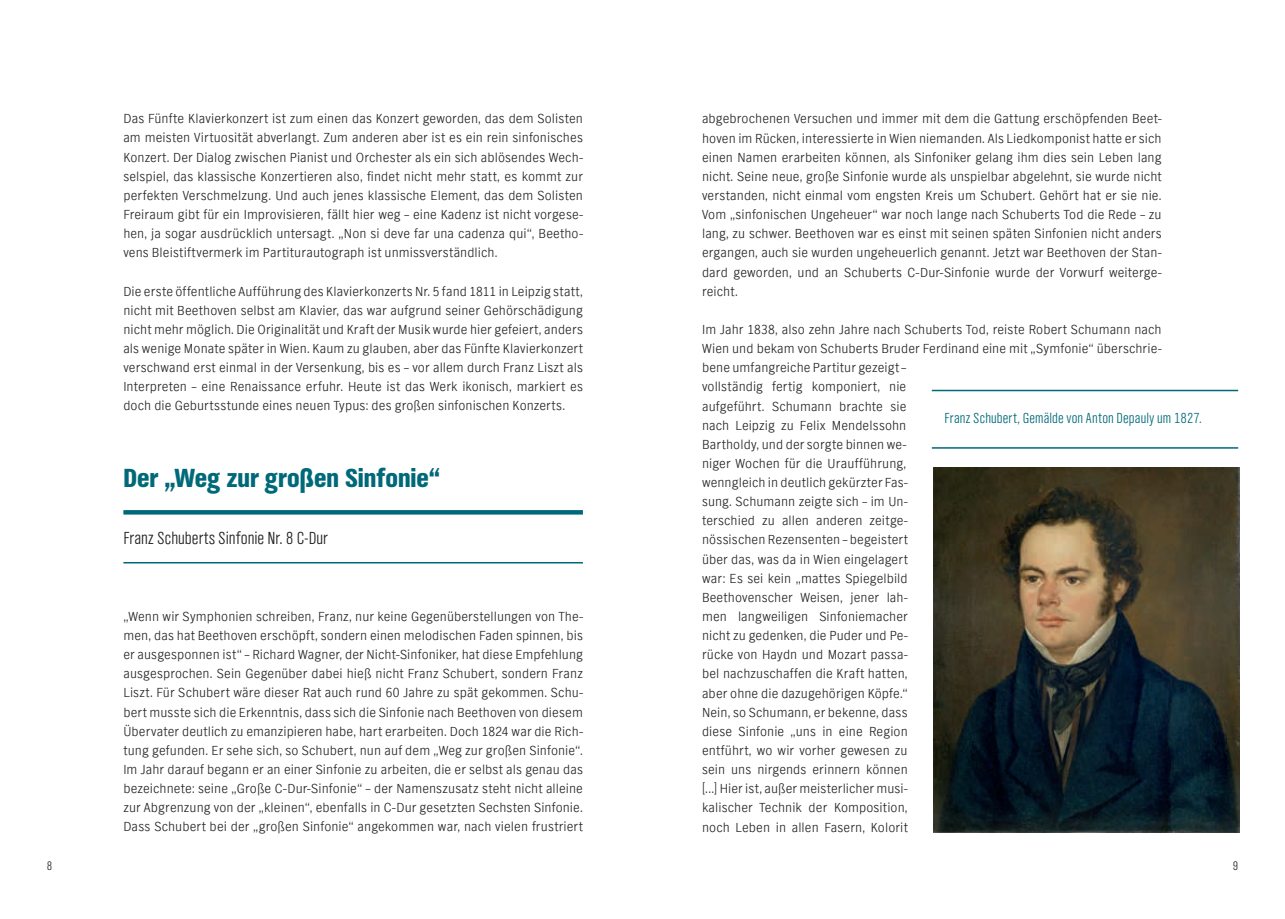
<style>
.page{position:relative;width:1285px;height:919px;background:#fff}
.page>*{position:absolute;margin:0;border:0;box-sizing:border-box;transform-origin:0 0}
.t1{font:900 27px "NDR Sans Cond";color:#006979}
.t2{font:300 18px "NDR Sans Cond";color:#231f20}
.t3{font:300 15px "NDR Sans Cond";letter-spacing:.01em;color:#006979}
.t4{font:300 13.5px/19.2px "NDR Sans";letter-spacing:.01em;color:#231f20;text-align:justify}
.t5{font:300 12.75px "NDR Sans Cond";color:#231f20}
</style>
<div class="page">
<svg style="left:123px;top:510px;width:460px;height:4px;background:#056c7c"></svg>
<hr style="left:123px;top:562px;width:460px;height:1px;background:#006979">
<img style="left:933px;top:468px;width:306px;height:364px">
<hr style="left:931px;top:390px;width:306px;height:1px;background:#006979">
<hr style="left:931px;top:447px;width:306px;height:1px;background:#006979">
<p class="t4" style="left:123px;top:109px;width:461px">Das Fünfte Klavierkonzert ist zum einen das Konzert geworden, das dem Solisten am meisten Virtuosität abverlangt. Zum anderen aber ist es ein rein sinfonisches Konzert. Der Dialog zwischen Pianist und Orchester als ein sich ablösendes Wech&shy;selspiel, das klassische Konzertieren also, findet nicht mehr statt, es kommt zur perfekten Verschmelzung. Und auch jenes klassische Element, das dem Solisten Freiraum gibt für ein Improvisieren, fällt hier weg – eine Kadenz ist nicht vorgese&shy;hen, ja sogar ausdrücklich untersagt. „Non si deve far una cadenza qui“, Beetho&shy;vens Bleistiftvermerk im Partiturautograph ist unmissverständlich.</p>
<p class="t4" style="left:123px;top:281px;width:461px">Die erste öffentliche Aufführung des Klavierkonzerts Nr. 5 fand 1811 in Leipzig statt, nicht mit Beethoven selbst am Klavier, das war aufgrund seiner Gehörschädigung nicht mehr möglich. Die Originalität und Kraft der Musik wurde hier gefeiert, anders als wenige Monate später in Wien. Kaum zu glauben, aber das Fünfte Klavierkonzert verschwand erst einmal in der Versenkung, bis es – vor allem durch Franz Liszt als Interpreten – eine Renaissance erfuhr. Heute ist das Werk ikonisch, markiert es doch die Geburtsstunde eines neuen Typus: des großen sinfonischen Konzerts.</p>
<h1 class="t1" style="left:123px;top:460px;width:318px">Der „Weg zur großen Sinfonie“</h1>
<h2 class="t2" style="left:123px;top:527px;width:206px">Franz Schuberts Sinfonie Nr. 8 C-Dur</h2>
<p class="t4" style="left:123px;top:606px;width:461px">„Wenn wir Symphonien schreiben, Franz, nur keine Gegenüberstellungen von The&shy;men, das hat Beethoven erschöpft, sondern einen melodischen Faden spinnen, bis er ausgesponnen ist“ – Richard Wagner, der Nicht-Sinfoniker, hat diese Empfehlung ausgesprochen. Sein Gegenüber dabei hieß nicht Franz Schubert, sondern Franz Liszt. Für Schubert wäre dieser Rat auch rund 60 Jahre zu spät gekommen. Schu&shy;bert musste sich die Erkenntnis, dass sich die Sinfonie nach Beethoven von diesem Übervater deutlich zu emanzipieren habe, hart erarbeiten. Doch 1824 war die Rich&shy;tung gefunden. Er sehe sich, so Schubert, nun auf dem „Weg zur großen Sinfonie“.<br>Im Jahr darauf begann er an einer Sinfonie zu arbeiten, die er selbst als genau das bezeichnete: seine „Große C-Dur-Sinfonie“ – der Namenszusatz steht nicht alleine zur Abgrenzung von der „kleinen“, ebenfalls in C-Dur gesetzten Sechsten Sinfonie.<br>Dass Schubert bei der „großen Sinfonie“ angekommen war, nach vielen frustriert</p>
<p class="t4" style="left:702px;top:109px;width:461px">abgebrochenen Versuchen und immer mit dem die Gattung erschöpfenden Beet&shy;hoven im Rücken, interessierte in Wien niemanden. Als Liedkomponist hatte er sich einen Namen erarbeiten können, als Sinfoniker gelang ihm dies sein Leben lang nicht. Seine neue, große Sinfonie wurde als unspielbar abgelehnt, sie wurde nicht verstanden, nicht einmal vom engsten Kreis um Schubert. Gehört hat er sie nie.<br>Vom „sinfonischen Ungeheuer“ war noch lange nach Schuberts Tod die Rede – zu lang, zu schwer. Beethoven war es einst mit seinen späten Sinfonien nicht anders ergangen, auch sie wurden ungeheuerlich genannt. Jetzt war Beethoven der Stan&shy;dard geworden, und an Schuberts C-Dur-Sinfonie wurde der Vorwurf weiterge&shy;reicht.</p>
<p class="t4" style="left:702px;top:319px;width:461px;text-align:left">Im Jahr 1838, also zehn Jahre nach Schuberts Tod, reiste Robert Schumann nach Wien und bekam von Schuberts Bruder Ferdinand eine mit „Symfonie“ überschrie&shy;bene umfangreiche Partitur gezeigt –<br>vollständig fertig komponiert, nie<br>aufgeführt. Schumann brachte sie<br>nach Leipzig zu Felix Mendelssohn<br>Bartholdy, und der sorgte binnen we-<br>niger Wochen für die Uraufführung,<br>wenngleich in deutlich gekürzter Fas-<br>sung. Schumann zeigte sich – im Un-<br>terschied zu allen anderen zeitge-<br>nössischen Rezensenten – begeistert<br>über das, was da in Wien eingelagert<br>war: Es sei kein „mattes Spiegelbild<br>Beethovenscher Weisen, jener lah-<br>men langweiligen Sinfoniemacher<br>nicht zu gedenken, die Puder und Pe-<br>rücke von Haydn und Mozart passa-<br>bel nachzuschaffen die Kraft hatten,<br>aber ohne die dazugehörigen Köpfe.“<br>Nein, so Schumann, er bekenne, dass<br>diese Sinfonie „uns in eine Region<br>entführt, wo wir vorher gewesen zu<br>sein uns nirgends erinnern können<br>[...] Hier ist, außer meisterlicher musi-<br>kalischer Technik der Komposition,<br>noch Leben in allen Fasern, Kolorit</p>
<p class="t3" style="left:944px;top:409px;width:259px">Franz Schubert, Gemälde von Anton Depauly um 1827.</p>
<p class="t5" style="left:47px;top:857px;width:7px">8</p>
<p class="t5" style="left:1232px;top:857px;width:7px">9</p>
</div>
